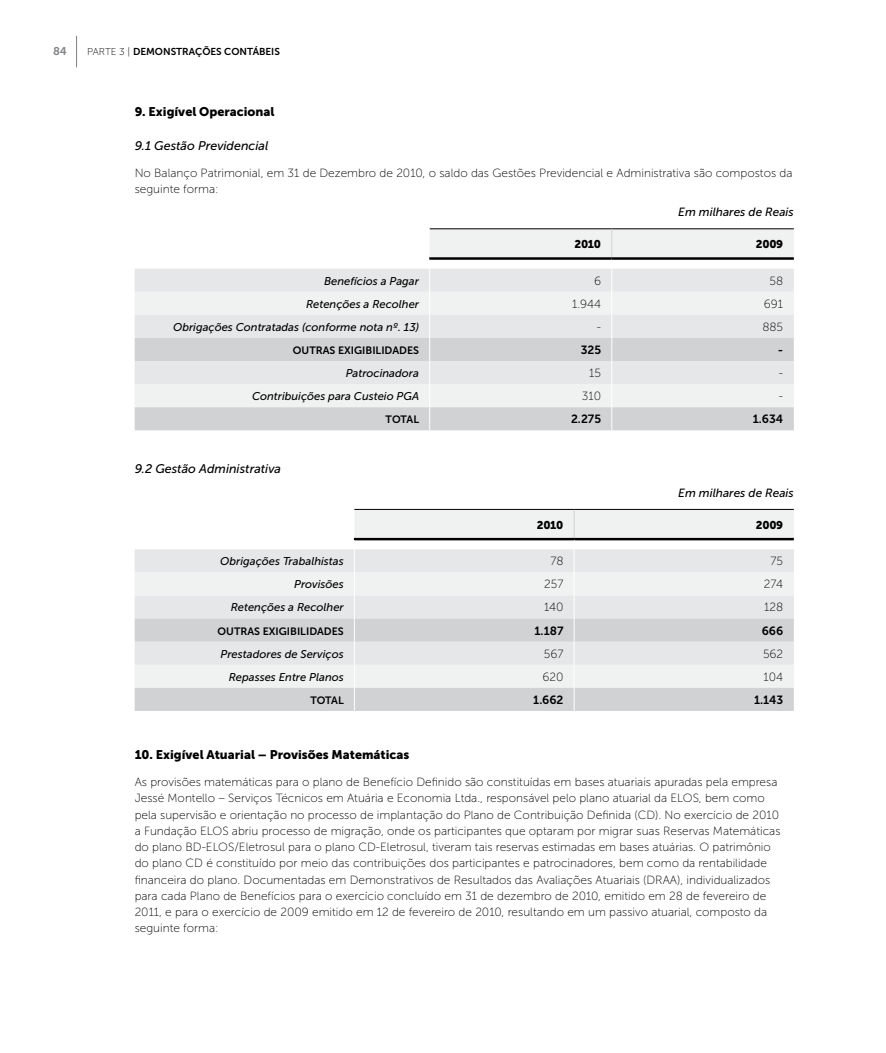
<style>
.page{position:relative;width:886px;height:1053px;background:#fff}
.page>*{position:absolute;margin:0;border:0;box-sizing:border-box;transform-origin:0 0}
.t1{font:12.5px "Museo Sans 900";color:#000}
.t2{font:italic 12.5px "Museo Sans 500";color:#000}
.t3{font:11.88px/16.2px "Museo Sans 100";color:#000}
.t4{font:italic 11.88px "Museo Sans 500";color:#000}
.t5{font:11.88px "Museo Sans 700";color:#000}
.t6{font:italic 11.25px "Museo Sans 500";color:#000}
.t7{font:11.25px "Museo Sans 900";letter-spacing:-.025em;color:#000}
.t8{font:11.25px "Museo Sans 700";color:#808284}
.t9{font:10.62px "Museo Sans 700";color:#000}
.t10{font:10px "Museo Sans 700";color:#000}
.t11{font:10px "Museo Sans 100";color:#000}
.s1{font-family:"Museo Sans 100"}
</style>
<div class="page">
<hr style="left:76px;top:36px;width:1px;height:31px;background:#808284">
<hr style="left:430px;top:228px;width:182px;height:1px;background:#000">
<hr style="left:612px;top:228px;width:182px;height:1px;background:#000">
<svg style="left:135px;top:229px;width:659px;height:201px"></svg>
<hr style="left:354px;top:509px;width:220px;height:1px;background:#000">
<hr style="left:574px;top:509px;width:220px;height:1px;background:#000">
<svg style="left:135px;top:510px;width:659px;height:201px"></svg>
<p class="t8" style="left:53px;top:45px;width:15px">84</p>
<p class="t11" style="left:87px;top:47px;width:13px">Parte</p>
<p class="t10" style="left:119px;top:46px;width:162px"><span class="s1">3 |</span> DEMON STRAÇÕES CONTÁBEIS</p>
<p class="t1" style="left:135px;top:104px;width:141px">9. Exigível Operacional</p>
<p class="t2" style="left:135px;top:138px;width:135px">9.1 Gestão Previdencial</p>
<p class="t3" style="left:135px;top:164px;width:659px">No Balanço Patrimonial, em 31 de Dezembro de 2010, o saldo das Gestões Previdencial e Administrativa são compostos da seguinte forma:</p>
<p class="t4" style="left:678px;top:205px;width:117px">Em milhares de Reais</p>
<p class="t7" style="left:574px;top:237px;width:28px">2010</p>
<p class="t7" style="left:756px;top:237px;width:29px">2009</p>
<p class="t6" style="left:324px;top:274px;width:96px">Benefícios a Pagar</p>
<p class="t3" style="left:594px;top:272px;width:9px">6</p>
<p class="t3" style="left:769px;top:272px;width:15px">58</p>
<p class="t6" style="left:306px;top:298px;width:114px">Retenções a Recolher</p>
<p class="t3" style="left:572px;top:296px;width:30px">1.944</p>
<p class="t3" style="left:764px;top:296px;width:21px">691</p>
<p class="t6" style="left:173px;top:321px;width:248px">Obrigações Contratadas (conforme nota nº. 13)</p>
<p class="t3" style="left:597px;top:319px;width:6px">-</p>
<p class="t3" style="left:762px;top:319px;width:22px">885</p>
<p class="t9" style="left:293px;top:344px;width:128px">OUTRAS EXIGIBILIDADES</p>
<p class="t5" style="left:581px;top:343px;width:22px">325</p>
<p class="t5" style="left:778px;top:343px;width:7px">-</p>
<p class="t6" style="left:346px;top:367px;width:75px">Patrocinadora</p>
<p class="t3" style="left:589px;top:365px;width:13px">15</p>
<p class="t3" style="left:779px;top:365px;width:6px">-</p>
<p class="t6" style="left:252px;top:390px;width:169px">Contribuições para Custeio PGA</p>
<p class="t3" style="left:582px;top:388px;width:21px">310</p>
<p class="t3" style="left:779px;top:388px;width:6px">-</p>
<p class="t9" style="left:386px;top:413px;width:34px">TOTAL</p>
<p class="t5" style="left:571px;top:412px;width:32px">2.275</p>
<p class="t5" style="left:753px;top:412px;width:32px">1.634</p>
<p class="t2" style="left:135px;top:462px;width:148px">9.2 Gestão Administrativa</p>
<p class="t4" style="left:678px;top:486px;width:117px">Em milhares de Reais</p>
<p class="t7" style="left:537px;top:518px;width:28px">2010</p>
<p class="t7" style="left:756px;top:518px;width:29px">2009</p>
<p class="t6" style="left:220px;top:555px;width:125px">Obrigações Trabalhistas</p>
<p class="t3" style="left:550px;top:553px;width:15px">78</p>
<p class="t3" style="left:770px;top:553px;width:14px">75</p>
<p class="t6" style="left:294px;top:578px;width:51px">Provisões</p>
<p class="t3" style="left:544px;top:576px;width:21px">257</p>
<p class="t3" style="left:764px;top:576px;width:21px">274</p>
<p class="t6" style="left:231px;top:601px;width:114px">Retenções a Recolher</p>
<p class="t3" style="left:544px;top:599px;width:21px">140</p>
<p class="t3" style="left:764px;top:599px;width:21px">128</p>
<p class="t9" style="left:218px;top:625px;width:128px">OUTRAS EXIGIBILIDADES</p>
<p class="t5" style="left:534px;top:623px;width:30px">1.187</p>
<p class="t5" style="left:762px;top:623px;width:23px">666</p>
<p class="t6" style="left:221px;top:647px;width:125px">Prestadores de Serviços</p>
<p class="t3" style="left:544px;top:645px;width:21px">567</p>
<p class="t3" style="left:763px;top:645px;width:22px">562</p>
<p class="t6" style="left:229px;top:670px;width:116px">Repasses Entre Planos</p>
<p class="t3" style="left:542px;top:668px;width:23px">620</p>
<p class="t3" style="left:763px;top:668px;width:21px">104</p>
<p class="t9" style="left:310px;top:694px;width:34px">TOTAL</p>
<p class="t5" style="left:533px;top:693px;width:32px">1.662</p>
<p class="t5" style="left:754px;top:693px;width:31px">1.143</p>
<p class="t1" style="left:135px;top:747px;width:276px">10. Exigível Atuarial – Provisões Matemáticas</p>
<p class="t3" style="left:135px;top:773px;width:647px">As provisões matemáticas para o plano de Benefício Definido são constituídas em bases atuariais apuradas pela empresa Jessé Montello – Serviços Técnicos em Atuária e Economia Ltda., responsável pelo plano atuarial da ELOS, bem como pela supervisão e orientação no processo de implantação do Plano de Contribuição Definida (CD). No exercício de 2010 a Fundação ELOS abriu processo de migração, onde os participantes que optaram por migrar suas Reservas Matemáticas do plano BD-ELOS/Eletrosul para o plano CD-Eletrosul, tiveram tais reservas estimadas em bases atuárias. O patrimônio do plano CD é constituído por meio das contribuições dos participantes e patrocinadores, bem como da rentabilidade financeira do plano. Documentadas em Demonstrativos de Resultados das Avaliações Atuariais (DRAA), individualizados para cada Plano de Benefícios para o exercício concluído em 31 de dezembro de 2010, emitido em 28 de fevereiro de 2011, e para o exercício de 2009 emitido em 12 de fevereiro de 2010, resultando em um passivo atuarial, composto da seguinte forma:</p>
</div>
